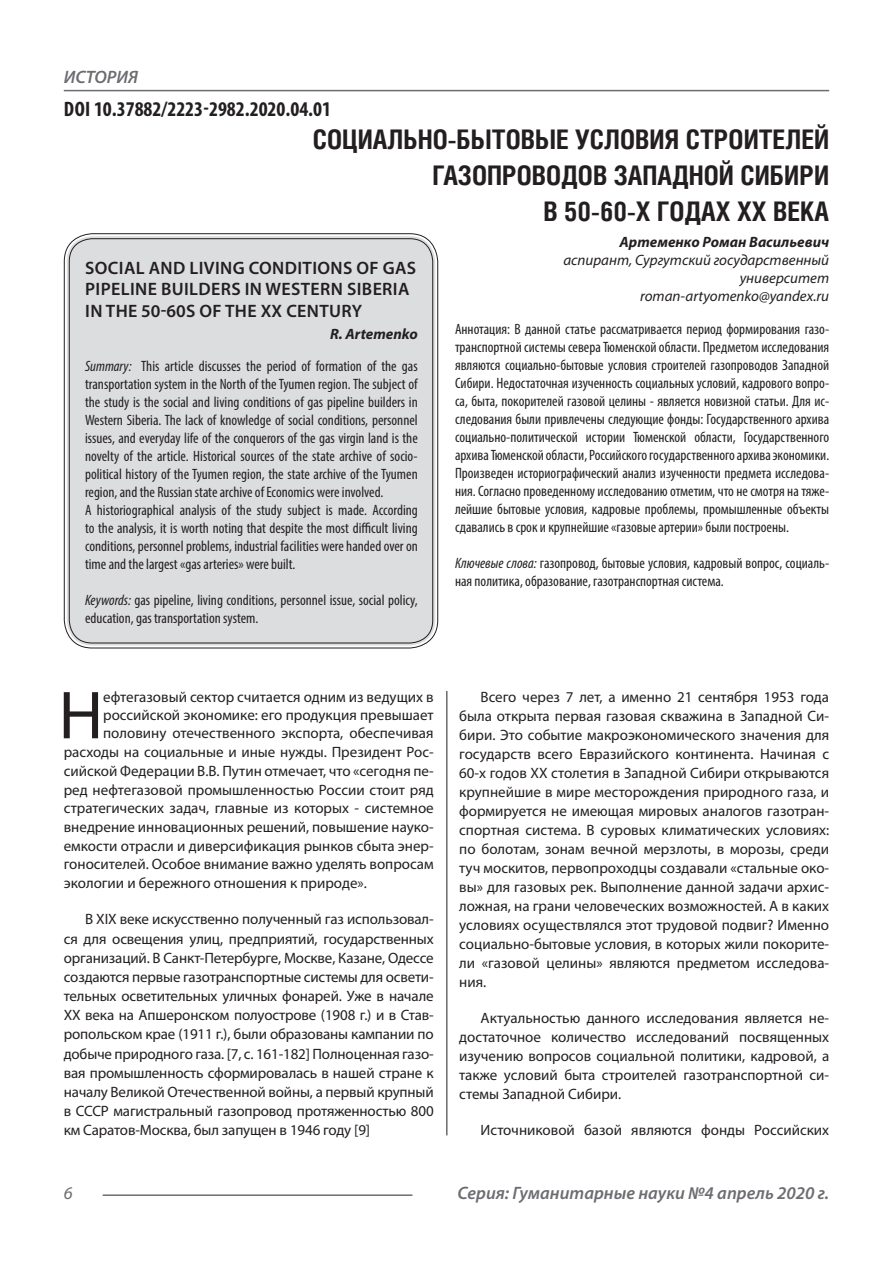
<style>
.page{position:relative;width:893px;height:1263px;background:#fff}
.page>*{position:absolute;margin:0;border:0;box-sizing:border-box;transform-origin:0 0}
.Статья_текст_первый{font:68.4px "Myriad Pro";color:#231f20}
.Статья_название{font:700 27px/36px "Helios Cond C";color:#231f20;text-align:right}
.ДОИ{font:700 condensed 21px "Myriad Pro";color:#231f20}
.Статья_название_англ{font:600 18px/21.6px "Myriad Pro";letter-spacing:.02em;color:#231f20}
.Колонтитул{font:italic 600 18px "Myriad Pro";color:#6c6d70}
.t1{font:italic 18px "Myriad Pro";color:#6c6d70}
.Статья_текст{font:15px/19px "Myriad Pro";color:#231f20;text-align:justify}
.Статья_аннотация_тек{font:condensed 15px/18px "Myriad Pro";color:#231f20;text-align:justify}
.Статья_аннотация_анг{font:condensed 15px/18px "Myriad Pro";color:#231f20;text-align:justify}
.Статья_текст_первый-2{font:15px "Myriad Pro";color:#231f20}
.Статья_автор_инфо{font:italic 15px/18px "Myriad Pro";color:#231f20;text-align:right}
.Статья_автор_инфо-2{font:italic 700 15px "Myriad Pro";color:#231f20}
.Статья_автор_англ{font:italic 700 15px "Myriad Pro";color:#231f20}
.s1{font-style:italic}
</style>
<div class="page">
<hr style="left:446px;top:128px;width:1px;height:1007px;background:#231f20">
<hr style="left:103px;top:1194px;width:309px;height:2px;background:#6c6d70">
<hr style="left:64px;top:90px;width:765px;height:1px;background:#6c6d70">
<div style="left:443px;top:128px;width:12px;height:563px;background:#fff"></div>
<div style="left:67px;top:236px;width:368px;height:409px;background:#dcdddf;border-radius:26px"></div>
<p class="Колонтитул" style="left:64px;top:66px;width:76px">ИСТОРИЯ</p>
<p class="ДОИ" style="left:64px;top:96px;width:269px">DOI 10.37882/2223-2982.2020.04.01</p>
<p class="Статья_название" style="left:313px;top:121px;width:518px">СОЦИАЛЬНО-БЫТОВЫЕ УСЛОВИЯ СТРОИТЕЛЕЙ<br>ГАЗОПРОВОДОВ ЗАПАДНОЙ СИБИРИ</p>
<p class="Статья_название" style="left:543px;top:193px;width:287px">В 50-60-Х ГОДАХ XX ВЕКА</p>
<p class="Статья_название_англ" style="left:85px;top:256px;width:333px">SOCIAL AND LIVING CONDITIONS OF GAS<br>PIPELINE BUILDERS IN WESTERN SIBERIA<br>IN THE 50-60S OF THE XX CENTURY</p>
<p class="Статья_автор_англ" style="left:330px;top:324px;width:89px">R. Artemenko</p>
<p class="Статья_аннотация_анг" style="left:85px;top:357px;width:334px"><span class="s1">Summary:</span> This article discusses the period of formation of the gas transportation system in the North of the Tyumen region. The subject of the study is the social and living conditions of gas pipeline builders in Western Siberia. The lack of knowledge of social conditions, personnel issues, and everyday life of the conquerors of the gas virgin land is the novelty of the article. Historical sources of the state archive of socio&shy;political history of the Tyumen region, the state archive of the Tyumen region, and the Russian state archive of Economics were involved.</p>
<p class="Статья_аннотация_анг" style="left:85px;top:501px;width:334px">A historiographical analysis of the study subject is made. According to the analysis, it is worth noting that despite the most difficult living conditions, personnel problems, industrial facilities were handed over on time and the largest «gas arteries» were built.</p>
<p class="Статья_аннотация_анг" style="left:85px;top:591px;width:334px"><span class="s1">Keywords:</span> gas pipeline, living conditions, personnel issue, social policy, education, gas transportation system.</p>
<p class="Статья_автор_инфо-2" style="left:620px;top:233px;width:211px">Артеменко Роман Васильевич</p>
<p class="Статья_автор_инфо" style="left:563px;top:251px;width:267px">аспирант, Сургутский государственный университет</p>
<p class="Статья_автор_инфо" style="left:640px;top:287px;width:191px">roman-artyomenko@yandex.ru</p>
<p class="Статья_аннотация_тек" style="left:455px;top:320px;width:376px">Аннотация: В данной статье рассматривается период формирования газо&shy;транспортной системы севера Тюменской области. Предметом исследования являются социально-бытовые условия строителей газопроводов Западной Сибири. Недостаточная изученность социальных условий, кадрового вопро&shy;са, быта, покорителей газовой целины - является новизной статьи. Для ис&shy;следования были привлечены следующие фонды: Государственного архива социально-политической истории Тюменской области, Государственного архива Тюменской области, Российского государственного архива экономики.</p>
<p class="Статья_аннотация_тек" style="left:455px;top:464px;width:376px">Произведен историографический анализ изученности предмета исследова&shy;ния. Согласно проведенному исследованию отметим, что не смотря на тяже&shy;лейшие бытовые условия, кадровые проблемы, промышленные объекты сдавались в срок и крупнейшие «газовые артерии» были построены.</p>
<p class="Статья_аннотация_тек" style="left:455px;top:554px;width:376px"><span class="s1">Ключевые слова:</span> газопровод, бытовые условия, кадровый вопрос, социаль&shy;ная политика, образование, газотранспортная система.</p>
<p class="Статья_текст_первый" style="left:59px;top:673px;width:46px">Н</p>
<p class="Статья_текст_первый-2" style="left:103px;top:688px;width:332px">ефтегазовый сектор считается одним из ведущих в</p>
<p class="Статья_текст_первый-2" style="left:103px;top:706px;width:332px">российской экономике: его продукция превышает</p>
<p class="Статья_текст_первый-2" style="left:103px;top:724px;width:332px">половину отечественного экспорта, обеспечивая</p>
<p class="Статья_текст_первый-2" style="left:64px;top:743px;width:371px">расходы на социальные и иные нужды. Президент Рос-</p>
<p class="Статья_текст_первый-2" style="left:64px;top:761px;width:371px">сийской Федерации В.В. Путин отмечает, что «сегодня пе-</p>
<p class="Статья_текст_первый-2" style="left:64px;top:780px;width:371px">ред нефтегазовой промышленностью России стоит ряд</p>
<p class="Статья_текст_первый-2" style="left:64px;top:799px;width:371px">стратегических задач, главные из которых - системное</p>
<p class="Статья_текст_первый-2" style="left:64px;top:818px;width:371px">внедрение инновационных решений, повышение науко-</p>
<p class="Статья_текст_первый-2" style="left:64px;top:836px;width:371px">емкости отрасли и диверсификация рынков сбыта энер-</p>
<p class="Статья_текст_первый-2" style="left:64px;top:855px;width:371px">гоносителей. Особое внимание важно уделять вопросам</p>
<p class="Статья_текст_первый-2" style="left:64px;top:874px;width:305px">экологии и бережного отношения к природе».</p>
<p class="Статья_текст" style="left:64px;top:909px;width:371px;text-indent:21px">В XIX веке искусственно полученный газ использовал&shy;ся для освещения улиц, предприятий, государственных организаций. В Санкт-Петербурге, Москве, Казане, Одессе создаются первые газотранспортные системы для освети&shy;тельных осветительных уличных фонарей. Уже в начале XХ века на Апшеронском полуострове (1908 г.) и в Став&shy;ропольском крае (1911 г.), были образованы кампании по добыче природного газа. [7, с. 161-182] Полноценная газо&shy;вая промышленность сформировалась в нашей стране к началу Великой Отечественной войны, а первый крупный в СССР магистральный газопровод протяженностью 800 км Саратов-Москва, был запущен в 1946 году [9]</p>
<p class="Статья_текст" style="left:459px;top:687px;width:371px;text-indent:21px">Всего через 7 лет, а именно 21 сентября 1953 года была открыта первая газовая скважина в Западной Си&shy;бири. Это событие макроэкономического значения для государств всего Евразийского континента. Начиная с 60-х годов XX столетия в Западной Сибири открываются крупнейшие в мире месторождения природного газа, и формируется не имеющая мировых аналогов газотран&shy;спортная система. В суровых климатических условиях: по болотам, зонам вечной мерзлоты, в морозы, среди туч москитов, первопроходцы создавали «стальные око&shy;вы» для газовых рек. Выполнение данной задачи архис&shy;ложная, на грани человеческих возможностей. А в каких условиях осуществлялся этот трудовой подвиг? Именно социально-бытовые условия, в которых жили покорите&shy;ли «газовой целины» являются предметом исследова&shy;ния.</p>
<p class="Статья_текст" style="left:459px;top:1008px;width:371px;text-indent:21px">Актуальностью данного исследования является не&shy;достаточное количество исследований посвященных изучению вопросов социальной политики, кадровой, а также условий быта строителей газотранспортной си&shy;стемы Западной Сибири.</p>
<p class="Статья_текст" style="left:480px;top:1120px;width:350px">Источниковой базой являются фонды Российских</p>
<p class="t1" style="left:64px;top:1182px;width:10px">6</p>
<p class="Колонтитул" style="left:457px;top:1182px;width:373px">Серия: Гуманитарные науки №4 апрель 2020 г.</p>
</div>
